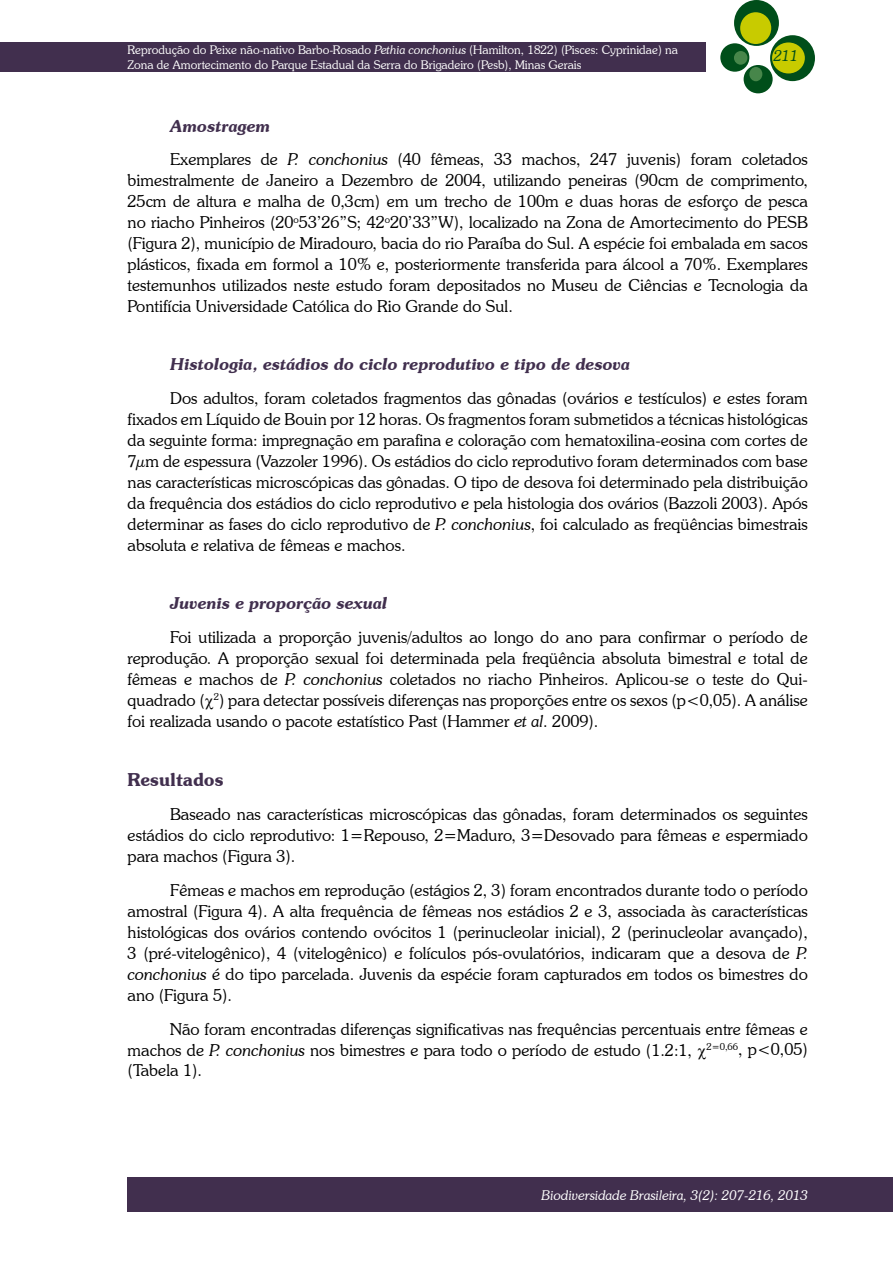
<style>
.page{position:relative;width:893px;height:1263px;background:#fff}
.page>*{position:absolute;margin:0;border:0;box-sizing:border-box;transform-origin:0 0}
.t1{font:600 18px "Souvenir IT Cby BT";color:#412f4e}
.t2{font:300 16.5px/21px "Souvenir IT Cby BT";color:#000;text-align:justify}
.t3{font:italic 600 16.5px "Souvenir IT Cby BT";color:#412f4e}
.t4{font:italic 300 15px "Souvenir IT Cby BT";color:#004e1a}
.t5{font:italic 300 13.5px "Souvenir IT Cby BT";color:#fff}
.t6{font:300 12px/14.4px "Souvenir IT Cby BT";color:#fff}
.s1{font-style:italic}
.s2{font-weight:600;font-style:italic;color:#412f4e}
</style>
<div class="page">
<div style="left:0;top:43px;width:705px;height:29px;background:#412f4e"></div>
<div style="left:734px;top:0;width:45px;height:46px;background:#004e1a;border-radius:50%"></div>
<div style="left:770px;top:35px;width:45px;height:46px;background:#004e1a;border-radius:50%"></div>
<div style="left:720px;top:43px;width:29px;height:29px;background:#004e1a;border-radius:50%"></div>
<div style="left:744px;top:65px;width:29px;height:28px;background:#004e1a;border-radius:50%"></div>
<div style="left:740px;top:12px;width:31px;height:32px;background:#c8cb00;border-radius:50%"></div>
<div style="left:772px;top:42px;width:33px;height:31px;background:#c8cb00;border-radius:50%"></div>
<div style="left:734px;top:51px;width:13px;height:14px;background:#47864a;border-radius:50%"></div>
<div style="left:749px;top:67px;width:13px;height:14px;background:#47864a;border-radius:50%"></div>
<div style="left:128px;top:1178px;width:765px;height:34px;background:#412f4e"></div>
<p class="t6" style="left:128px;top:43px;width:552px">Reprodução do Peixe não-nativo Barbo-Rosado <span class="s1">Pethia conchonius</span> (Hamilton, 1822) (Pisces: Cyprinidae) na<br>Zona de Amortecimento do Parque Estadual da Serra do Brigadeiro (Pesb), Minas Gerais</p>
<p class="t4" style="left:774px;top:46px;width:26px">211</p>
<p class="t2" style="left:170px;top:109px;width:639px;line-height:33.8px"><span class="s2">Amostragem<br></span>Exemplares de <span class="s1">P. conchonius</span> (40 fêmeas, 33 machos, 247 juvenis) foram coletados</p>
<p class="t2" style="left:128px;top:170px;width:682px">bimestralmente de Janeiro a Dezembro de 2004, utilizando peneiras (90cm de comprimento, 25cm de altura e malha de 0,3cm) em um trecho de 100m e duas horas de esforço de pesca no riacho Pinheiros (20<sup>o</sup>53’26”S; 42<sup>o</sup>20’33”W), localizado na Zona de Amortecimento do PESB (Figura 2), município de Miradouro, bacia do rio Paraíba do Sul. A espécie foi embalada em sacos plásticos, fixada em formol a 10% e, posteriormente transferida para álcool a 70%. Exemplares testemunhos utilizados neste estudo foram depositados no Museu de Ciências e Tecnologia da Pontifícia Universidade Católica do Rio Grande do Sul.</p>
<p class="t3" style="left:170px;top:354px;width:461px">Histologia, estádios do ciclo reprodutivo e tipo de desova</p>
<p class="t2" style="left:128px;top:387px;width:682px;text-indent:43px">Dos adultos, foram coletados fragmentos das gônadas (ovários e testículos) e estes foram fixados em Líquido de Bouin por 12 horas. Os fragmentos foram submetidos a técnicas histológicas da seguinte forma: impregnação em parafina e coloração com hematoxilina-eosina com cortes de 7μm de espessura (Vazzoler 1996). Os estádios do ciclo reprodutivo foram determinados com base nas características microscópicas das gônadas. O tipo de desova foi determinado pela distribuição da frequência dos estádios do ciclo reprodutivo e pela histologia dos ovários (Bazzoli 2003). Após determinar as fases do ciclo reprodutivo de <span class="s1">P. conchonius</span>, foi calculado as freqüências bimestrais absoluta e relativa de fêmeas e machos.</p>
<p class="t3" style="left:170px;top:592px;width:218px">Juvenis e proporção sexual</p>
<p class="t2" style="left:128px;top:626px;width:682px;text-indent:43px">Foi utilizada a proporção juvenis/adultos ao longo do ano para confirmar o período de reprodução. A proporção sexual foi determinada pela freqüência absoluta bimestral e total de fêmeas e machos de <span class="s1">P. conchonius</span> coletados no riacho Pinheiros. Aplicou-se o teste do Qui&shy;quadrado ( <sup>2</sup>) para detectar possíveis diferenças nas proporções entre os sexos (p&lt;0,05). A análise foi realizada usando o pacote estatístico Past (Hammer <span class="s1">et al</span>. 2009).</p>
<p class="t1" style="left:128px;top:768px;width:98px">Resultados</p>
<p class="t2" style="left:128px;top:803px;width:682px;text-indent:43px">Baseado nas características microscópicas das gônadas, foram determinados os seguintes estádios do ciclo reprodutivo: 1=Repouso, 2=Maduro, 3=Desovado para fêmeas e espermiado para machos (Figura 3).</p>
<p class="t2" style="left:128px;top:879px;width:682px;text-indent:43px">Fêmeas e machos em reprodução (estágios 2, 3) foram encontrados durante todo o período amostral (Figura 4). A alta frequência de fêmeas nos estádios 2 e 3, associada às características histológicas dos ovários contendo ovócitos 1 (perinucleolar inicial), 2 (perinucleolar avançado), 3 (pré-vitelogênico), 4 (vitelogênico) e folículos pós-ovulatórios, indicaram que a desova de <span class="s1">P. conchonius</span> é do tipo parcelada. Juvenis da espécie foram capturados em todos os bimestres do ano (Figura 5).</p>
<p class="t2" style="left:128px;top:1018px;width:682px;text-indent:43px">Não foram encontradas diferenças significativas nas frequências percentuais entre fêmeas e machos de <span class="s1">P. conchonius</span> nos bimestres e para todo o período de estudo (1.2:1, <sup>2=0,66</sup>, p&lt;0,05) (Tabela 1).</p>
<p class="t5" style="left:541px;top:1187px;width:268px">Biodiversidade Brasileira, 3(2): 207-216, 2013</p>
</div>
